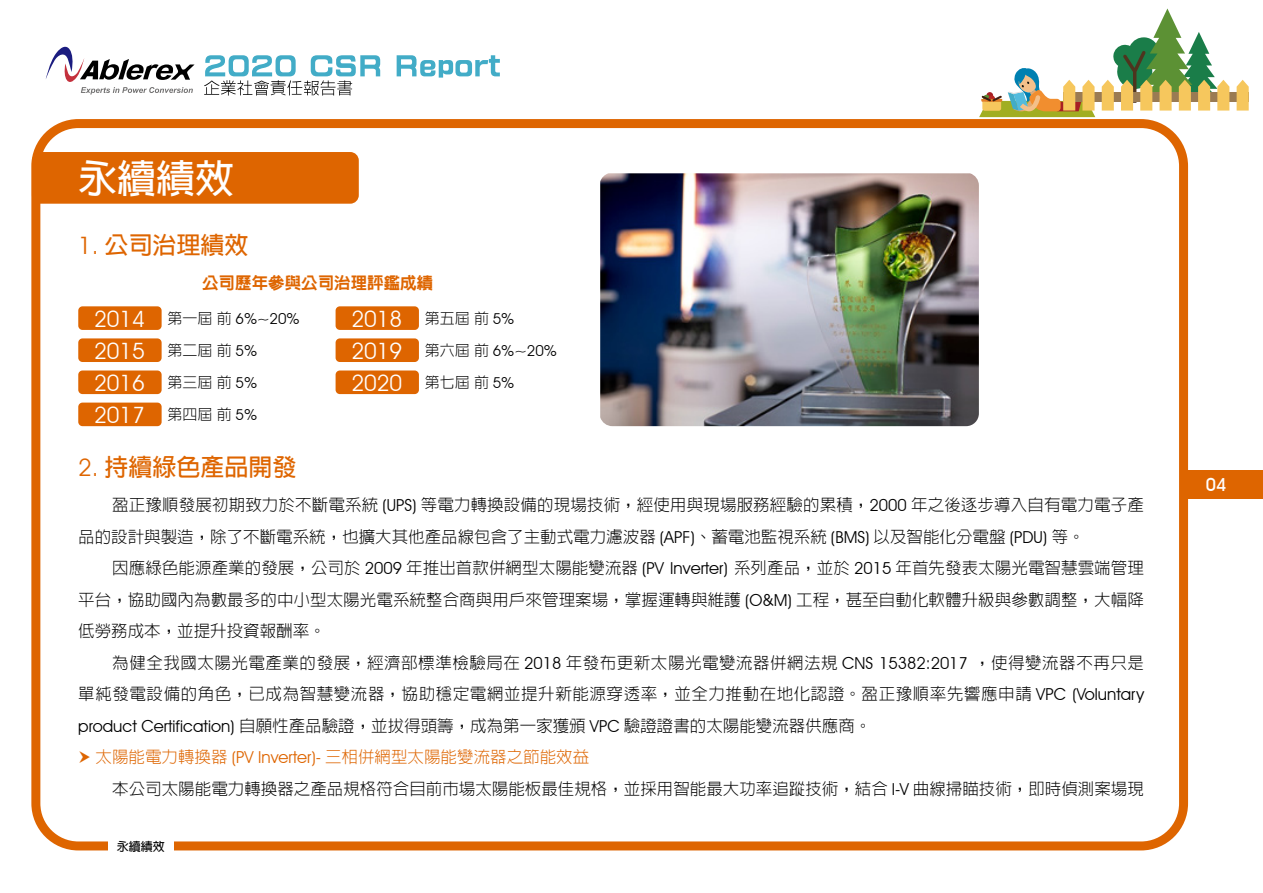
<style>
.page{position:relative;width:1263px;height:893px;background:#fff}
.page>*{position:absolute;margin:0;border:0;box-sizing:border-box;transform-origin:0 0}
.t1{font:700 39px "AR Hei B5";color:#fff}
.t2{font:700 24px "AR Hei B5";color:#de6500}
.t3{font:22.5px/32.1px "Avant Garde IT Cby BT";color:#fff}
.t4{font:500 18px "Avant Garde IT Cby BT";color:#fff}
.t5{font:300 16.5px/31.5px "AR Hei B5";letter-spacing:.005em;color:#000}
.t6{font:300 16.5px "AR Hei B5";letter-spacing:.035em;color:#000}
.t7{font:300 16.5px "AR Hei B5";letter-spacing:.03em;color:#000}
.t8{font:300 16.5px "AR Hei B5";color:#de6500}
.t9{font:800 16.5px "AR Hei B5";color:#de6500}
.t10{font:15px "Avant Garde IT Cby BT";color:#000}
.t11{font:700 12px "AR Hei B5";color:#000}
.s1{font-family:"Avant Garde IT Cby BT";font-weight:400}
.s2{font-size:22.5px;color:#fff}
.s3{font-family:"AR Hei B5";font-weight:300}
.s4{font-family:"AR Hei B5";font-weight:300;font-size:15px;color:#000}
.s5{font-size:15px;color:#000}
</style>
<div class="page">
<div style="left:31px;top:119px;width:1157px;height:731px;border:9px solid #de6500;border-radius:43px"></div>
<div style="left:1183px;top:470px;width:80px;height:28px;background:#de6500"></div>
<div style="left:108px;top:841px;width:66px;height:12px;background:#fff"></div>
<div style="left:32px;top:152px;width:327px;height:52px;background:#de6500;border-radius:9px"></div>
<div style="left:78px;top:306px;width:84px;height:24px;background:#de6500;border-radius:4px"></div>
<div style="left:78px;top:370px;width:84px;height:24px;background:#de6500;border-radius:4px"></div>
<div style="left:78px;top:403px;width:84px;height:23px;background:#de6500;border-radius:4px"></div>
<div style="left:336px;top:306px;width:83px;height:24px;background:#de6500;border-radius:4px"></div>
<div style="left:78px;top:338px;width:84px;height:24px;background:#de6500;border-radius:4px"></div>
<div style="left:336px;top:338px;width:83px;height:24px;background:#de6500;border-radius:4px"></div>
<div style="left:336px;top:370px;width:83px;height:24px;background:#de6500;border-radius:4px"></div>
<img style="left:600px;top:173px;width:379px;height:253px">
<svg style="left:46px;top:46px;width:149px;height:49px"></svg>
<svg style="left:204px;top:55px;width:176px;height:41px"></svg>
<svg style="left:397px;top:55px;width:103px;height:23px"></svg>
<div style="left:1063px;top:93px;width:185px;height:9px;background:#9a7b53"></div>
<svg style="left:979px;top:68px;width:116px;height:49px"></svg>
<svg style="left:1102px;top:9px;width:127px;height:102px"></svg>
<svg style="left:1236px;top:80px;width:13px;height:31px"></svg>
<h1 class="t1" style="left:78px;top:158px;width:158px">永續績效</h1>
<h2 class="t2" style="left:78px;top:232px;width:172px"><span class="s1">1.</span> 公司治理績效</h2>
<p class="t9" style="left:202px;top:274px;width:233px">公司歷年參與公司治理評鑑成績</p>
<p class="t10" style="left:94px;top:309px;width:207px"><span class="s2">2014</span> <span class="s3">第一屆前</span> 6%~20%</p>
<h3 class="t3" style="left:351px;top:302px;width:164px">2018 <span class="s4">第五屆前</span> <span class="s5">5%</span></h3>
<h3 class="t3" style="left:94px;top:335px;width:164px">2015 <span class="s4">第二屆前</span> <span class="s5">5%</span></h3>
<p class="t10" style="left:351px;top:341px;width:207px"><span class="s2">2019</span> <span class="s3">第六屆前</span> 6%~20%</p>
<h3 class="t3" style="left:351px;top:367px;width:164px">2020 <span class="s4">第七屆前</span> <span class="s5">5%</span></h3>
<h3 class="t3" style="left:94px;top:367px;width:164px">2016 <span class="s4">第三屆前</span> <span class="s5">5%<br></span>2017 <span class="s4">第四屆前</span> <span class="s5">5%</span></h3>
<h2 class="t2" style="left:78px;top:455px;width:220px"><span class="s1">2.</span> 持續綠色產品開發</h2>
<p class="t5" style="left:78px;top:489px;width:1067px;text-indent:34px">盈正豫順發展初期致力於不斷電系統 <span class="s1">(UPS)</span> 等電力轉換設備的現場技術，經使用與現場服務經驗的累積，<span class="s1">2000</span> 年之後逐步導入自有電力電子產品的設計與製造，除了不斷電系統，也擴大其他產品線包含了主動式電力濾波器 <span class="s1">(APF)</span>、蓄電池監視系統 <span class="s1">(BMS)</span> 以及智能化分電盤 <span class="s1">(PDU)</span> 等。</p>
<p class="t5" style="left:78px;top:552px;width:1067px;text-align:justify;text-indent:34px">因應綠色能源產業的發展，公司於 <span class="s1">2009</span> 年推出首款併網型太陽能變流器 <span class="s1">(PV Inverter)</span> 系列產品，並於 <span class="s1">2015</span> 年首先發表太陽光電智慧雲端管理平台，協助國內為數最多的中小型太陽光電系統整合商與用戶來管理案場，掌握運轉與維護 <span class="s1">(O&amp;M)</span> 工程，甚至自動化軟體升級與參數調整，大幅降低勞務成本，並提升投資報酬率。</p>
<p class="t7" style="left:112px;top:654px;width:1033px">為健全我國太陽光電產業的發展，經濟部標準檢驗局在 <span class="s1">2018</span> 年發布更新太陽光電變流器併網法規 <span class="s1">CNS 15382:2017</span> ，使得變流器不再只是</p>
<p class="t6" style="left:78px;top:686px;width:1067px">單純發電設備的角色，已成為智慧變流器，協助穩定電網並提升新能源穿透率，並全力推動在地化認證。盈正豫順率先響應申請 <span class="s1">VPC (Voluntary</span></p>
<p class="t5" style="left:78px;top:710px;width:795px"><span class="s1">product Certification)</span> 自願性產品驗證，並拔得頭籌，成為第一家獲頒 <span class="s1">VPC</span> 驗證證書的太陽能變流器供應商。</p>
<p class="t8" style="left:96px;top:749px;width:495px">太陽能電力轉換器 <span class="s1">(PV Inverter)-</span> 三相併網型太陽能變流器之節能效益</p>
<p class="t5" style="left:112px;top:773px;width:1033px">本公司太陽能電力轉換器之產品規格符合目前市場太陽能板最佳規格，並採用智能最大功率追蹤技術，結合 <span class="s1">I-V</span> 曲線掃瞄技術，即時偵測案場現</p>
<p class="t11" style="left:117px;top:841px;width:49px">永續績效</p>
<p class="t4" style="left:1206px;top:474px;width:22px">04</p>
</div>
